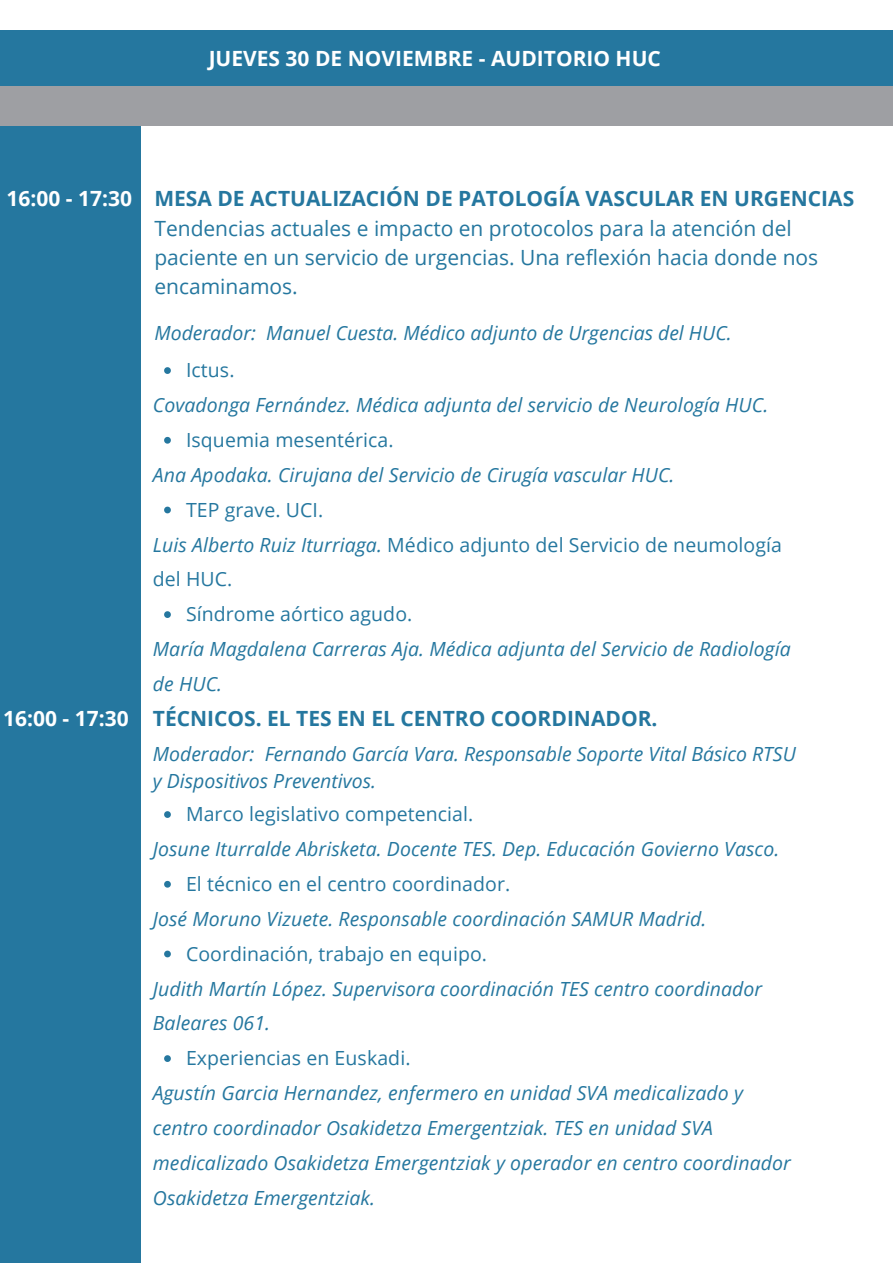
<style>
.page{position:relative;width:893px;height:1264px;background:#fff}
.page>*{position:absolute;margin:0;border:0;box-sizing:border-box;transform-origin:0 0}
.t1{font:21px/29.2px "Open Sans";color:#25779f}
.t2{font:700 21px "Open Sans";color:#25779f}
.t3{font:700 21px "Open Sans";color:#fff}
.t4{font:italic 19.5px/34.8px "Open Sans";letter-spacing:.005em;color:#25779f}
.t5{font:19.5px/34.8px "Open Sans";letter-spacing:.005em;color:#25779f}
.s1{font-style:italic}
</style>
<div class="page">
<div style="left:0;top:30px;width:892px;height:59px;background:#25779f"></div>
<div style="left:0;top:120px;width:140px;height:1142px;background:#25779f"></div>
<div style="left:0;top:87px;width:892px;height:39px;background:#9e9fa3"></div>
<svg style="left:164px;top:367px;width:7px;height:7px"></svg>
<svg style="left:164px;top:437px;width:7px;height:6px"></svg>
<svg style="left:164px;top:506px;width:7px;height:7px"></svg>
<svg style="left:164px;top:611px;width:7px;height:7px"></svg>
<svg style="left:164px;top:811px;width:7px;height:7px"></svg>
<svg style="left:164px;top:880px;width:7px;height:7px"></svg>
<svg style="left:164px;top:950px;width:7px;height:7px"></svg>
<svg style="left:164px;top:1055px;width:7px;height:6px"></svg>
<p class="t3" style="left:209px;top:44px;width:453px">JUEVES 30 DE NOVIEMBRE - AUDITORIO HUC</p>
<p class="t3" style="left:7px;top:184px;width:127px">16:00 - 17:30</p>
<p class="t2" style="left:154px;top:184px;width:701px">MESA DE ACTUALIZACIÓN DE PATOLOGÍA VASCULAR EN URGENCIAS</p>
<p class="t1" style="left:154px;top:213px;width:665px">Tendencias actuales e impacto en protocolos para la atención del paciente en un servicio de urgencias. Una reflexión hacia donde nos encaminamos.</p>
<p class="t4" style="left:154px;top:315px;width:578px">Moderador: Manuel Cuesta. Médico adjunto de Urgencias del HUC.</p>
<p class="t5" style="left:186px;top:352px;width:50px">Ictus.</p>
<p class="t4" style="left:153px;top:387px;width:616px">Covadonga Fernández. Médica adjunta del servicio de Neurología HUC.</p>
<p class="t5" style="left:186px;top:422px;width:209px">Isquemia mesentérica.</p>
<p class="t4" style="left:153px;top:457px;width:523px">Ana Apodaka. Cirujana del Servicio de Cirugía vascular HUC.</p>
<p class="t5" style="left:186px;top:492px;width:139px">TEP grave. UCI.</p>
<p class="t5" style="left:153px;top:526px;width:630px"><span class="s1">Luis Alberto Ruiz Iturriaga.</span> Médico adjunto del Servicio de neumología del HUC.</p>
<p class="t5" style="left:186px;top:596px;width:228px">Síndrome aórtico agudo.</p>
<p class="t4" style="left:153px;top:631px;width:639px">María Magdalena Carreras Aja. Médica adjunta del Servicio de Radiología de HUC.</p>
<p class="t3" style="left:3px;top:703px;width:127px">16:00 - 17:30</p>
<p class="t2" style="left:153px;top:703px;width:506px">TÉCNICOS. EL TES EN EL CENTRO COORDINADOR.</p>
<p class="t4" style="left:153px;top:739px;width:644px;line-height:27px">Moderador: Fernando García Vara. Responsable Soporte Vital Básico RTSU y Dispositivos Preventivos.</p>
<p class="t5" style="left:186px;top:796px;width:289px">Marco legislativo competencial.</p>
<p class="t4" style="left:153px;top:831px;width:628px">Josune Iturralde Abrisketa. Docente TES. Dep. Educación Govierno Vasco.</p>
<p class="t5" style="left:186px;top:866px;width:326px">El técnico en el centro coordinador.</p>
<p class="t4" style="left:153px;top:900px;width:555px">José Moruno Vizuete. Responsable coordinación SAMUR Madrid.</p>
<p class="t5" style="left:186px;top:935px;width:302px">Coordinación, trabajo en equipo.</p>
<p class="t4" style="left:153px;top:970px;width:611px">Judith Martín López. Supervisora coordinación TES centro coordinador<br>Baleares 061.</p>
<p class="t5" style="left:186px;top:1040px;width:226px">Experiencias en Euskadi.</p>
<p class="t4" style="left:153px;top:1075px;width:639px">Agustín Garcia Hernandez, enfermero en unidad SVA medicalizado y centro coordinador Osakidetza Emergentziak. TES en unidad SVA medicalizado Osakidetza Emergentziak y operador en centro coordinador Osakidetza Emergentziak.</p>
</div>
